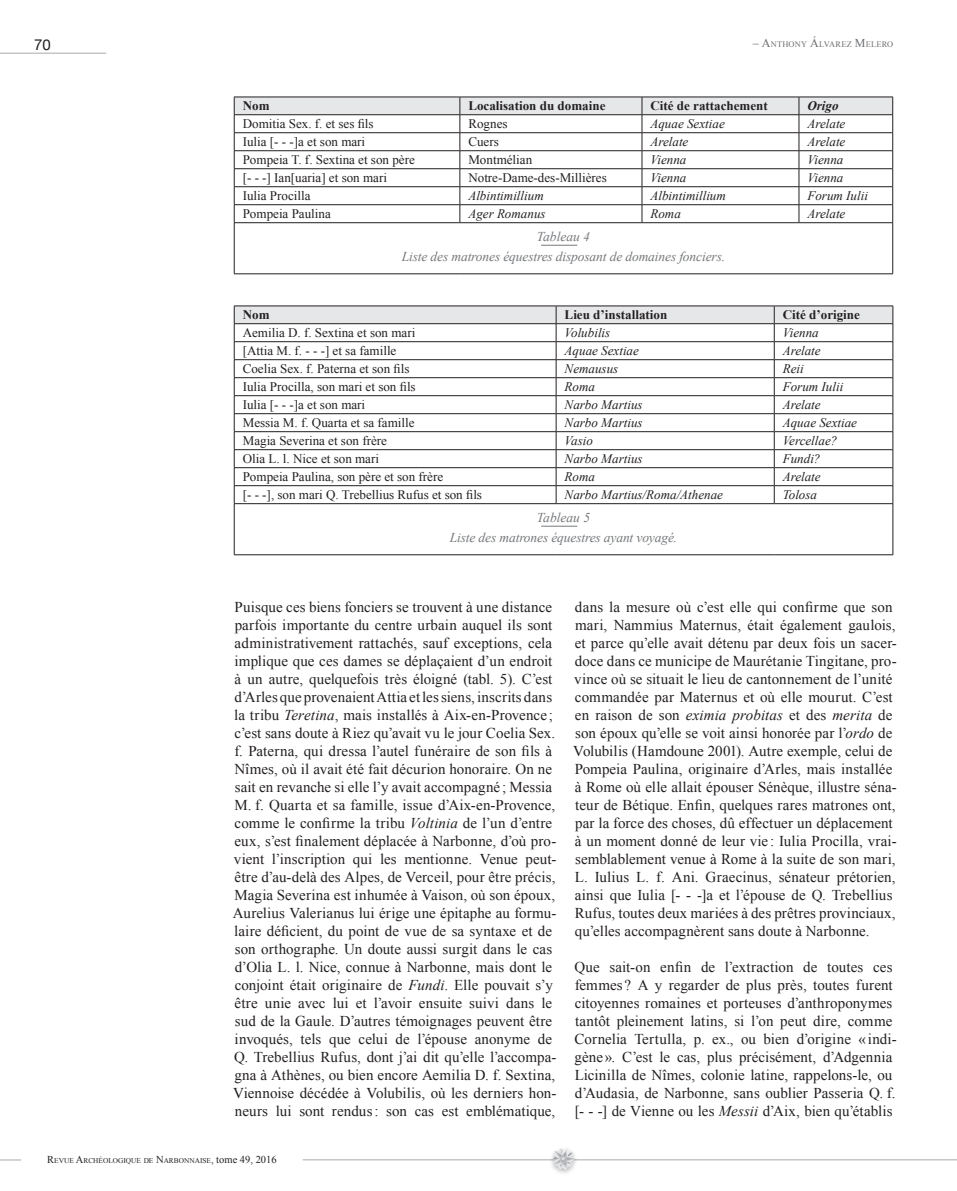
<style>
.page{position:relative;width:957px;height:1191px;background:#fff}
.page>*{position:absolute;margin:0;border:0;box-sizing:border-box;transform-origin:0 0}
.t1{font:15px/18px "Times New Roman";letter-spacing:.005em;color:#231f20}
.t2{font:15px "Helvetica Neue";color:#231f20}
.t3{font:italic 13.5px/20.4px "Times New Roman";letter-spacing:-.01em;color:#76787b;text-align:center}
.t4{font:13.05px "Times New Roman";color:#231f20}
.t5{font:italic 13.05px "Times New Roman";color:#231f20}
.t6{font:700 13.05px "Times New Roman";color:#231f20}
.t7{font:italic 700 13.05px "Times New Roman";color:#231f20}
.t8{font:10.5px "Times New Roman";color:#231f20}
.t9{font:8.4px "Times New Roman";letter-spacing:.015em;color:#6c6d70}
.t10{font:7.35px "Times New Roman";color:#231f20}
.s1{font-size:12px}
.s2{font-style:italic}
.s3{font-size:10.5px}
.s4{font-size:7.35px}
</style>
<div class="page">
<hr style="left:0;top:53px;width:106px;height:1px;background:#a8a9ad">
<hr style="left:303px;top:1159px;width:654px;height:1px;background:#a8a9ad">
<svg style="left:0;top:1159px;width:21px;height:1px"></svg>
<div style="left:549px;top:1146px;width:29px;height:30px;background:#231f20;opacity:.3"></div>
<svg style="left:553px;top:1147px;width:21px;height:23px"></svg>
<svg style="left:234px;top:97px;width:659px;height:125px"></svg>
<hr style="left:234px;top:222px;width:226px;height:1px;background:#231f20">
<hr style="left:234px;top:223px;width:1px;height:50px;background:#231f20">
<hr style="left:460px;top:222px;width:182px;height:1px;background:#231f20">
<hr style="left:642px;top:222px;width:157px;height:1px;background:#231f20">
<hr style="left:799px;top:222px;width:94px;height:1px;background:#231f20">
<hr style="left:892px;top:223px;width:1px;height:50px;background:#231f20">
<hr style="left:234px;top:273px;width:226px;height:1px;background:#231f20">
<hr style="left:460px;top:273px;width:182px;height:1px;background:#231f20">
<hr style="left:642px;top:273px;width:157px;height:1px;background:#231f20">
<hr style="left:799px;top:273px;width:94px;height:1px;background:#231f20">
<hr style="left:541px;top:245px;width:36px;height:1px;background:#76787b">
<svg style="left:234px;top:306px;width:659px;height:197px"></svg>
<hr style="left:234px;top:503px;width:322px;height:1px;background:#231f20">
<hr style="left:234px;top:504px;width:1px;height:50px;background:#231f20">
<hr style="left:556px;top:503px;width:218px;height:1px;background:#231f20">
<hr style="left:774px;top:503px;width:119px;height:1px;background:#231f20">
<hr style="left:892px;top:504px;width:1px;height:50px;background:#231f20">
<hr style="left:234px;top:554px;width:322px;height:1px;background:#231f20">
<hr style="left:556px;top:554px;width:218px;height:1px;background:#231f20">
<hr style="left:774px;top:554px;width:119px;height:1px;background:#231f20">
<hr style="left:541px;top:526px;width:36px;height:1px;background:#76787b">
<p class="t2" style="left:34px;top:34px;width:18px">70</p>
<p class="t9" style="left:753px;top:38px;width:142px"><span class="s1">– A</span>NTHONY <span class="s1">Á</span>LVAREZ <span class="s1">M</span>ELERO</p>
<p class="t6" style="left:243px;top:97px;width:28px">Nom</p>
<p class="t6" style="left:468px;top:97px;width:139px">Localisation du domaine</p>
<p class="t6" style="left:650px;top:97px;width:119px">Cité de rattachement</p>
<p class="t7" style="left:807px;top:97px;width:33px">Origo</p>
<p class="t4" style="left:243px;top:115px;width:132px">Domitia Sex. f. et ses fils</p>
<p class="t4" style="left:468px;top:115px;width:41px">Rognes</p>
<p class="t5" style="left:650px;top:115px;width:76px">Aquae Sextiae</p>
<p class="t5" style="left:807px;top:115px;width:39px">Arelate</p>
<p class="t4" style="left:243px;top:133px;width:124px">Iulia [- - -]a et son mari</p>
<p class="t4" style="left:468px;top:133px;width:32px">Cuers</p>
<p class="t5" style="left:650px;top:133px;width:39px">Arelate</p>
<p class="t5" style="left:807px;top:133px;width:39px">Arelate</p>
<p class="t4" style="left:243px;top:151px;width:174px">Pompeia T. f. Sextina et son père</p>
<p class="t4" style="left:468px;top:151px;width:65px">Montmélian</p>
<p class="t5" style="left:650px;top:151px;width:37px">Vienna</p>
<p class="t5" style="left:807px;top:151px;width:37px">Vienna</p>
<p class="t4" style="left:243px;top:169px;width:146px">[- - -] Ian[uaria] et son mari</p>
<p class="t4" style="left:468px;top:169px;width:140px">Notre-Dame-des-Millières</p>
<p class="t5" style="left:650px;top:169px;width:37px">Vienna</p>
<p class="t5" style="left:807px;top:169px;width:37px">Vienna</p>
<p class="t4" style="left:243px;top:187px;width:69px">Iulia Procilla</p>
<p class="t5" style="left:468px;top:187px;width:77px">Albintimillium</p>
<p class="t5" style="left:650px;top:187px;width:77px">Albintimillium</p>
<p class="t5" style="left:807px;top:187px;width:62px">Forum Iulii</p>
<p class="t4" style="left:243px;top:205px;width:90px">Pompeia Paulina</p>
<p class="t5" style="left:468px;top:205px;width:79px">Ager Romanus</p>
<p class="t5" style="left:650px;top:205px;width:32px">Roma</p>
<p class="t5" style="left:807px;top:205px;width:39px">Arelate</p>
<p class="t3" style="left:402px;top:225px;width:325px">Tableau 4<br>Liste des matrones équestres disposant de domaines fonciers.</p>
<p class="t6" style="left:243px;top:306px;width:28px">Nom</p>
<p class="t6" style="left:564px;top:306px;width:104px">Lieu d’installation</p>
<p class="t6" style="left:783px;top:306px;width:79px">Cité d’origine</p>
<p class="t4" style="left:243px;top:324px;width:174px">Aemilia D. f. Sextina et son mari</p>
<p class="t5" style="left:564px;top:324px;width:47px">Volubilis</p>
<p class="t5" style="left:783px;top:324px;width:37px">Vienna</p>
<p class="t4" style="left:243px;top:342px;width:155px">[Attia M. f. - - -] et sa famille</p>
<p class="t5" style="left:564px;top:342px;width:76px">Aquae Sextiae</p>
<p class="t5" style="left:783px;top:342px;width:39px">Arelate</p>
<p class="t4" style="left:243px;top:360px;width:168px">Coelia Sex. f. Paterna et son fils</p>
<p class="t5" style="left:564px;top:360px;width:55px">Nemausus</p>
<p class="t5" style="left:783px;top:360px;width:23px">Reii</p>
<p class="t4" style="left:243px;top:378px;width:174px">Iulia Procilla, son mari et son fils</p>
<p class="t5" style="left:564px;top:378px;width:32px">Roma</p>
<p class="t5" style="left:783px;top:378px;width:62px">Forum Iulii</p>
<p class="t4" style="left:243px;top:396px;width:124px">Iulia [- - -]a et son mari</p>
<p class="t5" style="left:564px;top:396px;width:79px">Narbo Martius</p>
<p class="t5" style="left:783px;top:396px;width:39px">Arelate</p>
<p class="t4" style="left:243px;top:414px;width:173px">Messia M. f. Quarta et sa famille</p>
<p class="t5" style="left:564px;top:414px;width:79px">Narbo Martius</p>
<p class="t5" style="left:783px;top:414px;width:76px">Aquae Sextiae</p>
<p class="t4" style="left:243px;top:432px;width:146px">Magia Severina et son frère</p>
<p class="t5" style="left:564px;top:432px;width:30px">Vasio</p>
<p class="t5" style="left:783px;top:432px;width:56px">Vercellae?</p>
<p class="t4" style="left:243px;top:450px;width:138px">Olia L. l. Nice et son mari</p>
<p class="t5" style="left:564px;top:450px;width:79px">Narbo Martius</p>
<p class="t5" style="left:783px;top:450px;width:39px">Fundi?</p>
<p class="t4" style="left:243px;top:468px;width:202px">Pompeia Paulina, son père et son frère</p>
<p class="t5" style="left:564px;top:468px;width:32px">Roma</p>
<p class="t5" style="left:783px;top:468px;width:39px">Arelate</p>
<p class="t4" style="left:243px;top:486px;width:241px">[- - -], son mari Q. Trebellius Rufus et son fils</p>
<p class="t5" style="left:564px;top:486px;width:160px">Narbo Martius/Roma/Athenae</p>
<p class="t5" style="left:783px;top:486px;width:36px">Tolosa</p>
<p class="t3" style="left:450px;top:506px;width:229px">Tableau 5<br>Liste des matrones équestres ayant voyagé.</p>
<p class="t1" style="left:233px;top:598px;width:325px">Puisque ces biens fonciers se trouvent à une distance parfois importante du centre urbain auquel ils sont administrativement rattachés, sauf exceptions, cela implique que ces dames se déplaçaient d’un endroit à un autre, quelquefois très éloigné (tabl. 5). C’est d’Arles que provenaient Attia et les siens, inscrits dans la tribu <span class="s2">Teretina</span>, mais installés à Aix-en-Provence ; c’est sans doute à Riez qu’avait vu le jour Coelia Sex. f. Paterna, qui dressa l’autel funéraire de son fils à Nîmes, où il avait été fait décurion honoraire. On ne sait en revanche si elle l’y avait accompagné ; Messia M. f. Quarta et sa famille, issue d’Aix-en-Provence, comme le confirme la tribu <span class="s2">Voltinia</span> de l’un d’entre eux, s’est finalement déplacée à Narbonne, d’où pro&shy;vient l’inscription qui les mentionne. Venue peut&shy;être d’au-delà des Alpes, de Verceil, pour être précis, Magia Severina est inhumée à Vaison, où son époux, Aurelius Valerianus lui érige une épitaphe au formu&shy;laire déficient, du point de vue de sa syntaxe et de son orthographe. Un doute aussi surgit dans le cas d’Olia L. l. Nice, connue à Narbonne, mais dont le conjoint était originaire de <span class="s2">Fundi</span>. Elle pouvait s’y être unie avec lui et l’avoir ensuite suivi dans le sud de la Gaule. D’autres témoignages peuvent être invoqués, tels que celui de l’épouse anonyme de Q. Trebellius Rufus, dont j’ai dit qu’elle l’accompa&shy;gna à Athènes, ou bien encore Aemilia D. f. Sextina, Viennoise décédée à Volubilis, où les derniers hon&shy;neurs lui sont rendus: son cas est emblématique,</p>
<p class="t1" style="left:573px;top:598px;width:325px">dans la mesure où c’est elle qui confirme que son mari, Nammius Maternus, était également gaulois, et parce qu’elle avait détenu par deux fois un sacer&shy;doce dans ce municipe de Maurétanie Tingitane, pro&shy;vince où se situait le lieu de cantonnement de l’unité commandée par Maternus et où elle mourut. C’est en raison de son <span class="s2">eximia probitas</span> et des <span class="s2">merita</span> de son époux qu’elle se voit ainsi honorée par l’<span class="s2">ordo</span> de Volubilis (Hamdoune 2001). Autre exemple, celui de Pompeia Paulina, originaire d’Arles, mais installée à Rome où elle allait épouser Sénèque, illustre séna&shy;teur de Bétique. Enfin, quelques rares matrones ont, par la force des choses, dû effectuer un déplacement à un moment donné de leur vie : Iulia Procilla, vrai&shy;semblablement venue à Rome à la suite de son mari, L. Iulius L. f. Ani. Graecinus, sénateur prétorien, ainsi que Iulia [- - -]a et l’épouse de Q. Trebellius Rufus, toutes deux mariées à des prêtres provinciaux, qu’elles accompagnèrent sans doute à Narbonne.</p>
<p class="t1" style="left:574px;top:958px;width:324px">Que sait-on enfin de l’extraction de toutes ces femmes ? A y regarder de plus près, toutes furent citoyennes romaines et porteuses d’anthroponymes tantôt pleinement latins, si l’on peut dire, comme Cornelia Tertulla, p. ex., ou bien d’origine « indi&shy;gène ». C’est le cas, plus précisément, d’Adgennia Licinilla de Nîmes, colonie latine, rappelons-le, ou d’Audasia, de Narbonne, sans oublier Passeria Q. f. [- - -] de Vienne ou les <span class="s2">Messii</span> d’Aix, bien qu’établis</p>
<p class="t10" style="left:47px;top:1155px;width:144px"><span class="s3">R</span>EVUE <span class="s3">A</span>RCHÉOLOGIQUE DE <span class="s3">N</span>ARBONNA</p>
<p class="t8" style="left:200px;top:1152px;width:78px"><span class="s4">ISE</span>, tome 49, 2016</p>
</div>
